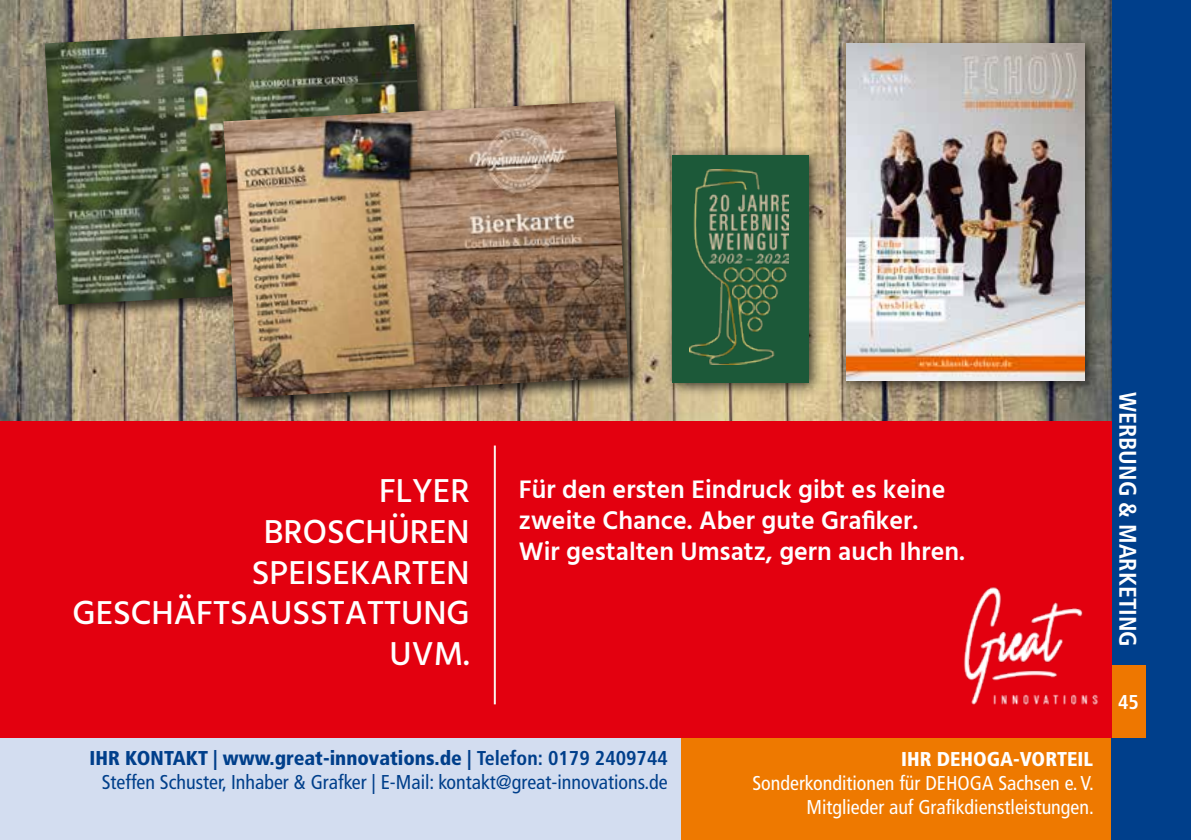
<style>
.page{position:relative;width:1191px;height:840px;background:#fff}
.page>*{position:absolute;margin:0;border:0;box-sizing:border-box;transform-origin:0 0}
.t1{font:500 34px/40.8px "Hind";color:#fff;text-align:right}
.t2{font:600 26px/31.2px "Hind";color:#fff}
.t3{font:700 condensed 24px "Frutiger LT Pro";color:#fff}
.t4{font:condensed 20px/24px "Frutiger LT Pro";color:#003f8b;text-align:right}
.t5{font:condensed 20px/24px "Frutiger LT Pro";color:#fff;text-align:right}
.t6{font:900 condensed 20px "Frutiger LT Pro";color:#fff}
.t7{font:700 condensed 20px "Frutiger LT Pro";color:#fff}
.s1{font-weight:900}
.s2{font-weight:700}
</style>
<div class="page">
<div style="left:680px;top:737px;width:431px;height:102px;background:#ee7900"></div>
<div style="left:1111px;top:0;width:80px;height:839px;background:#003f8b"></div>
<div style="left:1111px;top:664px;width:34px;height:73px;background:#e70"></div>
<div style="left:0;top:737px;width:680px;height:102px;background:#d3ddf0"></div>
<img style="left:0;top:0;width:1111px;height:421px">
<div style="left:0;top:421px;width:1111px;height:316px;background:#e3000f"></div>
<hr style="left:494px;top:445px;width:2px;height:259px;background:#fcf3ed">
<img style="left:963px;top:587px;width:136px;height:118px">
<div style="left:837px;top:34px;width:263px;height:362px;background:#000;opacity:.75"></div>
<img style="left:847px;top:43px;width:237px;height:338px">
<div style="left:663px;top:145px;width:160px;height:252px;background:#000;opacity:.75"></div>
<div style="left:672px;top:155px;width:136px;height:227px;background:#1c5939"></div>
<img style="left:689px;top:169px;width:100px;height:195px">
<div style="left:40px;top:19px;width:404px;height:301px;background:#000;opacity:.75"></div>
<img style="left:45px;top:24px;width:383px;height:280px">
<div style="left:219px;top:96px;width:425px;height:318px;background:#000;opacity:.75"></div>
<img style="left:223px;top:101px;width:405px;height:296px">
<h1 class="t1" style="left:73px;top:472px;width:399px">FLYER<br>BROSCHÜREN<br>SPEISEKARTEN<br>GESCHÄFTSAUSSTATTUNG<br>UVM.</h1>
<h2 class="t2" style="left:519px;top:475px;width:447px">Für den ersten Eindruck gibt es keine zweite Chance. Aber gute Grafiker.<br>Wir gestalten Umsatz, gern auch Ihren.</h2>
<p class="t4" style="left:90px;top:745px;width:579px"><span class="s1">IHR KONTAKT | www.great-innovations.de |</span> <span class="s2">Telefon: 0179 2409744<br></span>Steffen Schuster, Inhaber &amp; Grafker | E-Mail: kontakt@great-innovations.de</p>
<p class="t6" style="left:901px;top:746px;width:193px">IHR DEHOGA-VORTEIL</p>
<p class="t5" style="left:752px;top:770px;width:343px">Sonderkonditionen für DEHOGA Sachsen e. V.<br>Mitglieder auf Grafikdienstleistungen.</p>
<p class="t3" style="left:1142px;top:391px;width:256px;rotate:90deg">WERBUNG &amp; MARKETING</p>
<p class="t7" style="left:1118px;top:689px;width:22px">45</p>
</div>
